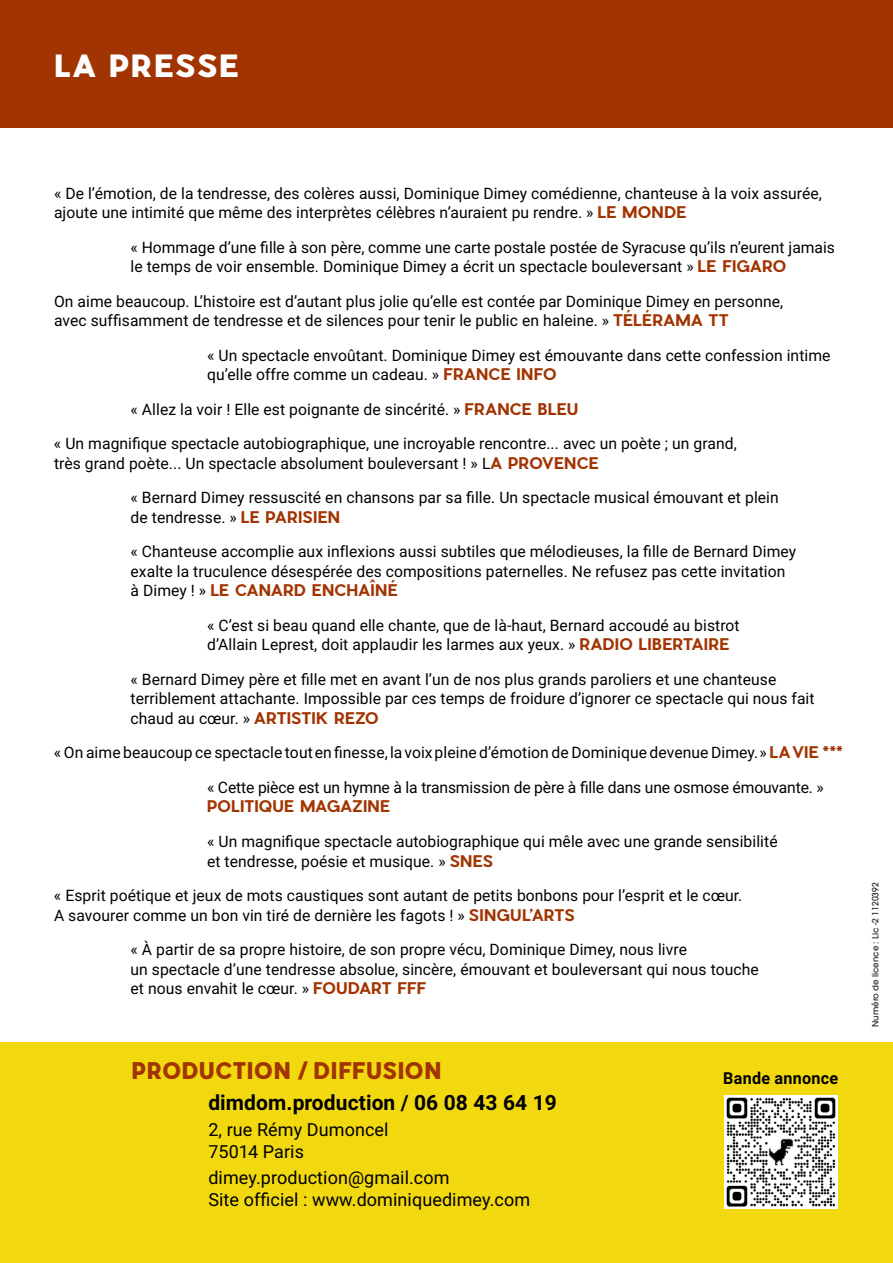
<style>
.page{position:relative;width:893px;height:1263px;background:#fff}
.page>*{position:absolute;margin:0;border:0;box-sizing:border-box;transform-origin:0 0}
.t1{font:900 30px "Pier Sans";letter-spacing:.06em;color:#fff}
.t2{font:900 22.5px "Pier Sans";letter-spacing:.04em;color:#a13400;scale:.95 1}
.t3{font:700 21px "Roboto";letter-spacing:.005em;color:#000}
.t4{font:18px/22.5px "Roboto";letter-spacing:.005em;color:#000}
.t5{font:700 16.5px "Roboto";letter-spacing:.015em;color:#000}
.t6{font:15.75px/19.5px "Roboto";letter-spacing:.005em;color:#000}
.t7{font:700 15.75px "Pier Sans";letter-spacing:.02em;color:#a13400}
.t8{font:500 8.55px "Avant Garde";color:#231f20}
.s1{font-family:"Pier Sans";font-weight:700;color:#a13400}
.s2{font-family:"Roboto";font-weight:400;color:#000}
.s3{font-size:19.5px}
</style>
<div class="page">
<div style="left:0;top:1043px;width:893px;height:220px;background:#f2d80f"></div>
<div style="left:0;top:0;width:893px;height:128px;background:#a13400"></div>
<img style="left:724px;top:1095px;width:114px;height:113px">
<h1 class="t1" style="left:54px;top:46px;width:186px">LA PRESSE</h1>
<p class="t6" style="left:54px;top:183px;width:769px">« De l’émotion, de la tendresse, des colères aussi, Dominique Dimey comédienne, chanteuse à la voix assurée, ajoute une intimité que même des interprètes célèbres n’auraient pu rendre. » <span class="s1">LE MONDE</span></p>
<p class="t6" style="left:131px;top:237px;width:706px">« Hommage d’une fille à son père, comme une carte postale postée de Syracuse qu’ils n’eurent jamais le temps de voir ensemble. Dominique Dimey a écrit un spectacle bouleversant » <span class="s1">LE FIGARO</span></p>
<p class="t6" style="left:54px;top:291px;width:731px">On aime beaucoup. L’histoire est d’autant plus jolie qu’elle est contée par Dominique Dimey en personne, avec suffisamment de tendresse et de silences pour tenir le public en haleine. » <span class="s1">TÉLÉRAMA TT</span></p>
<p class="t6" style="left:207px;top:345px;width:625px">« Un spectacle envoûtant. Dominique Dimey est émouvante dans cette confession intime qu’elle offre comme un cadeau. » <span class="s1">FRANCE INFO</span></p>
<p class="t6" style="left:54px;top:391px;width:684px;line-height:34.5px;text-indent:77px">« Allez la voir ! Elle est poignante de sincérité. » <span class="s1">FRANCE BLEU<br></span>« Un magnifique spectacle autobiographique, une incroyable rencontre... avec un poète ; un grand,</p>
<p class="t6" style="left:131px;top:445px;width:650px;line-height:34.5px;text-indent:-77px">très grand poète... Un spectacle absolument bouleversant ! » L<span class="s1">A PROVENCE<br></span>« Bernard Dimey ressuscité en chansons par sa fille. Un spectacle musical émouvant et plein</p>
<p class="t6" style="left:131px;top:499px;width:667px;line-height:34.5px">de tendresse. » <span class="s1">LE PARISIEN<br></span>« Chanteuse accomplie aux inflexions aussi subtiles que mélodieuses, la fille de Bernard Dimey</p>
<p class="t6" style="left:131px;top:561px;width:656px">exalte la truculence désespérée des compositions paternelles. Ne refusez pas cette invitation</p>
<p class="t7" style="left:131px;top:580px;width:269px"><span class="s2">à Dimey ! »</span> LE CANARD ENCHAÎNÉ</p>
<p class="t6" style="left:207px;top:615px;width:534px">« C’est si beau quand elle chante, que de là-haut, Bernard accoudé au bistrot d’Allain Leprest, doit applaudir les larmes aux yeux. » <span class="s1">RADIO LIBERTAIRE</span></p>
<p class="t6" style="left:131px;top:669px;width:686px">« Bernard Dimey père et fille met en avant l’un de nos plus grands paroliers et une chanteuse terriblement attachante. Impossible par ces temps de froidure d’ignorer ce spectacle qui nous fait chaud au cœur. » <span class="s1">ARTISTIK REZO</span></p>
<p class="t6" style="left:207px;top:735px;width:637px;line-height:34.5px;text-indent:-153px">« On aime beaucoup ce spectacle tout en finesse, la voix pleine d’émotion de Dominique devenue Dimey. » <span class="s1">LA VIE *** </span>« Cette pièce est un hymne à la transmission de père à fille dans une osmose émouvante. »</p>
<p class="t7" style="left:207px;top:796px;width:185px">POLITIQUE MAGAZINE</p>
<p class="t6" style="left:207px;top:831px;width:572px">« Un magnifique spectacle autobiographique qui mêle avec une grande sensibilité et tendresse, poésie et musique. » <span class="s1">SNES</span></p>
<p class="t6" style="left:54px;top:885px;width:690px">« Esprit poétique et jeux de mots caustiques sont autant de petits bonbons pour l’esprit et le cœur.<br>A savourer comme un bon vin tiré de dernière les fagots ! » <span class="s1">SINGUL’ARTS</span></p>
<p class="t6" style="left:131px;top:939px;width:630px">« À partir de sa propre histoire, de son propre vécu, Dominique Dimey, nous livre<br>un spectacle d’une tendresse absolue, sincère, émouvant et bouleversant qui nous touche et nous envahit le cœur. » <span class="s1">FOUDART FFF</span></p>
<h2 class="t2" style="left:132px;top:1055px;width:327px">PRODUCTION <span class="s3">/</span> DIFFUSION</h2>
<h3 class="t3" style="left:208px;top:1094px;width:350px">dimdom.production / 06 08 43 64 19</h3>
<p class="t4" style="left:208px;top:1117px;width:182px">2, rue Rémy Dumoncel<br>75014 Paris</p>
<p class="t4" style="left:208px;top:1165px;width:323px">dimey.production@gmail.com<br>Site officiel : www.dominiquedimey.com</p>
<p class="t5" style="left:723px;top:1071px;width:116px">Bande annonce</p>
<p class="t8" style="left:872px;top:1027px;width:146px;rotate:-90deg">Numéro de licence : Lic -2 1120392</p>
</div>
